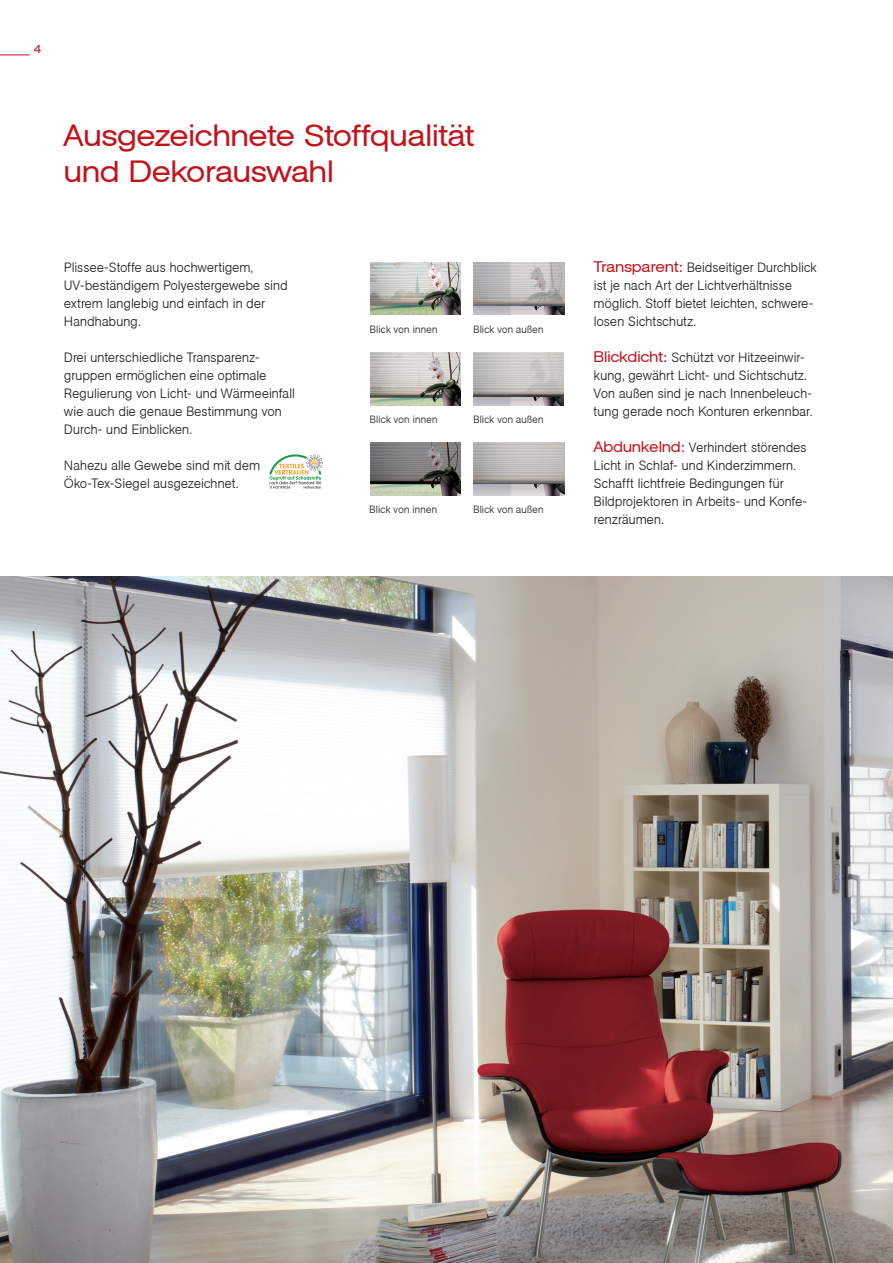
<style>
.page{position:relative;width:893px;height:1263px;background:#fff}
.page>*{position:absolute;margin:0;border:0;box-sizing:border-box;transform-origin:0 0}
.t1{font:30px/36px "Agba Extended Normal";color:#c4121a}
.t2{font:700 13.5px/18px "Agba Small";letter-spacing:.005em;color:#231f20}
.t3{font:12px "Agba Extended Normal";color:#c4121a}
.t4{font:700 10.5px "Agba Small";letter-spacing:.015em;color:#231f20}
.s1{font-family:"Agba Extended Normal";font-weight:400;font-size:15px;color:#c4121a}
</style>
<div class="page">
<img style="left:370px;top:262px;width:91px;height:53px">
<img style="left:370px;top:353px;width:91px;height:52px">
<img style="left:473px;top:353px;width:91px;height:52px">
<img style="left:473px;top:262px;width:91px;height:53px">
<img style="left:370px;top:442px;width:91px;height:53px">
<img style="left:473px;top:442px;width:91px;height:53px">
<svg style="left:269px;top:454px;width:54px;height:35px"></svg>
<img style="left:0;top:576px;width:893px;height:687px">
<hr style="left:0;top:55px;width:30px;height:1px;background:#c4121a">
<p class="t3" style="left:34px;top:42px;width:9px">4</p>
<h1 class="t1" style="left:64px;top:117px;width:412px">Ausgezeichnete Stoffqualität und Dekorauswahl</h1>
<p class="t2" style="left:64px;top:258px;width:225px">Plissee-Stoffe aus hochwertigem,<br>UV-beständigem Poly estergewebe sind extrem langlebig und einfach in der<br>Handhabung.</p>
<p class="t2" style="left:64px;top:348px;width:232px">Drei unterschiedliche Transparenz&shy;gruppen ermöglichen eine optimale Regulierung von Licht- und Wärmeeinfall wie auch die genaue Bestimmung von Durch- und Einblicken.</p>
<p class="t2" style="left:64px;top:456px;width:197px">Nahezu alle Gewebe sind mit dem<br>Öko-Tex-Siegel ausgezeichnet.</p>
<p class="t4" style="left:370px;top:324px;width:69px">Blick von innen</p>
<p class="t4" style="left:473px;top:324px;width:72px">Blick von außen</p>
<p class="t4" style="left:370px;top:413px;width:69px">Blick von innen</p>
<p class="t4" style="left:473px;top:413px;width:72px">Blick von außen</p>
<p class="t4" style="left:370px;top:503px;width:69px">Blick von innen</p>
<p class="t4" style="left:473px;top:503px;width:72px">Blick von außen</p>
<p class="t2" style="left:594px;top:258px;width:224px"><span class="s1">Transparent:</span> Beidseitiger Durchblick ist je nach Art der Lichtverhältnisse möglich. Stoff bietet leichten, schwere&shy;losen Sichtschutz.</p>
<p class="t2" style="left:594px;top:348px;width:220px"><span class="s1">Blickdicht:</span> Schützt vor Hitzeeinwir&shy;kung, gewährt Licht- und Sichtschutz.<br>Von außen sind je nach Innenbeleuch&shy;tung gerade noch Konturen erkennbar.</p>
<p class="t2" style="left:594px;top:438px;width:215px"><span class="s1">Abdunkelnd:</span> Verhindert störendes<br>Licht in Schlaf- und Kinderzimmern.<br>Schafft lichtfreie Bedingungen für<br>Bild projektoren in Arbeits- und Konfe&shy;renzräumen.</p>
</div>
